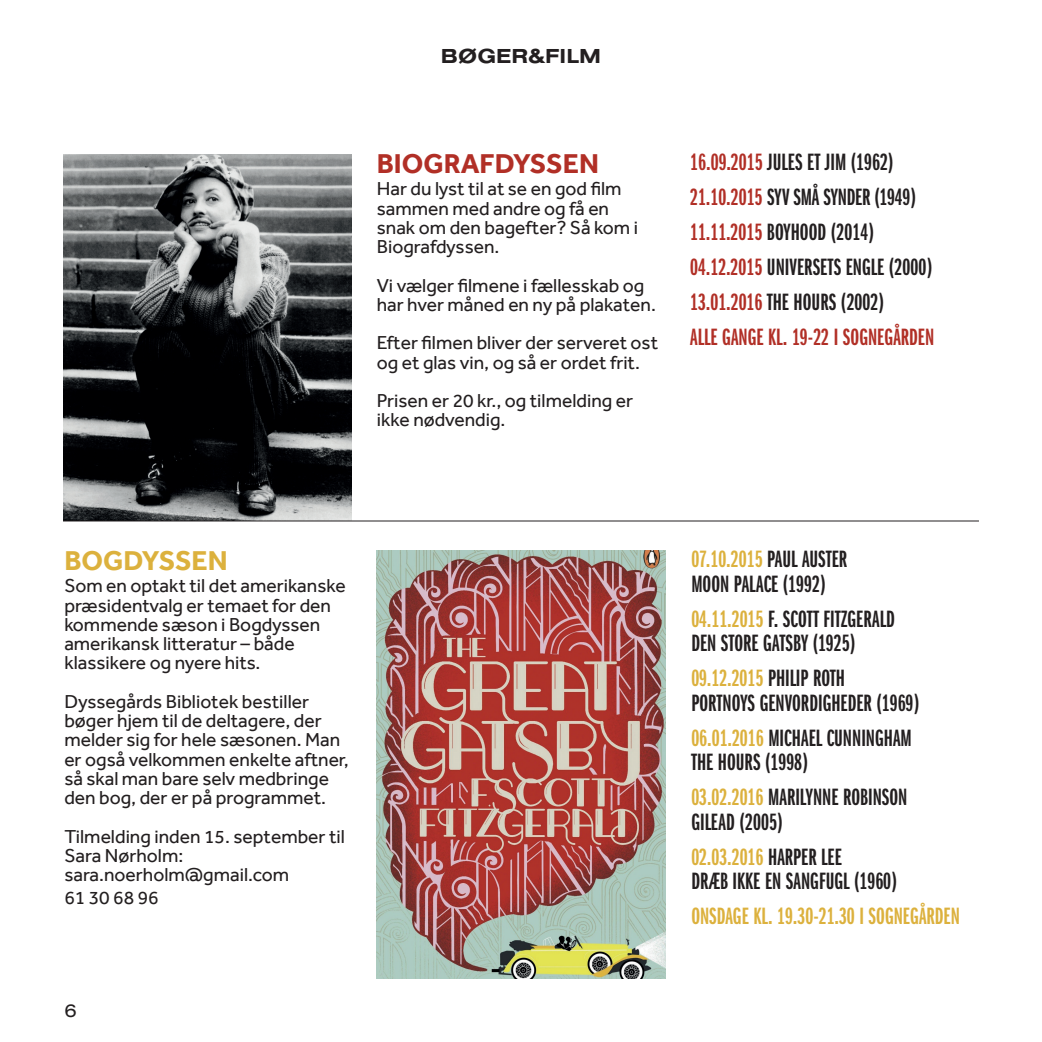
<style>
.page{position:relative;width:1042px;height:1042px;background:#fff}
.page>*{position:absolute;margin:0;border:0;box-sizing:border-box;transform-origin:0 0}
.t1{font:700 28px "Effra";color:#b12f26}
.t2{font:700 28px "Effra";color:#dcb13d}
.t3{font:24.5px/24.5px "Franklin Gothic URW Ext Com D Dem";color:#231f20}
.t4{font:24.5px "Franklin Gothic URW Ext Com D Dem";color:#dcb13d}
.t5{font:700 21px "Nimbus San Ext";color:#231f20}
.t6{font:19.25px/19.2px "Effra";color:#231f20}
.t7{font:19.25px "Nimbus San Ext";color:#231f20}
.s1{color:#b12f26}
.s2{color:#dcb13d}
</style>
<div class="page">
<img style="left:377px;top:551px;width:288px;height:427px">
<img style="left:63px;top:154px;width:289px;height:367px">
<hr style="left:63px;top:521px;width:916px;height:1px;background:#231f20">
<p class="t5" style="left:441px;top:44px;width:162px">BØGER&amp;FILM</p>
<h1 class="t1" style="left:377px;top:146px;width:224px">BIOGRAFDYSSEN</h1>
<p class="t6" style="left:377px;top:179px;width:263px">Har du lyst til at se en god film sammen med andre og få en snak om den bagefter? Så kom i<br>Biografdyssen.</p>
<p class="t6" style="left:377px;top:275px;width:281px">Vi vælger filmene i fællesskab og har hver måned en ny på plakaten.</p>
<p class="t6" style="left:377px;top:333px;width:283px">Efter filmen bliver der serveret ost og et glas vin, og så er ordet frit.</p>
<p class="t6" style="left:377px;top:391px;width:258px">Prisen er 20 kr., og tilmelding er ikke nødvendig.</p>
<p class="t3" style="left:690px;top:145px;width:245px;line-height:35px"><span class="s1">16.09.2015</span> JULES ET JIM (1962)<br><span class="s1">21.10.2015</span> SYV SMÅ SYNDER (1949)<br><span class="s1">11.11.2015</span> BOYHOOD (2014)<br><span class="s1">04.12.2015</span> UNIVERSETS ENGLE (2000)<br><span class="s1">13.01.2016</span> THE HOURS (2002)<br><span class="s1">ALLE GANGE KL. 19-22 I SOGNEGÅRDEN</span></p>
<h1 class="t2" style="left:64px;top:543px;width:165px">BOGDYSSEN</h1>
<p class="t6" style="left:64px;top:576px;width:283px">Som en optakt til det amerikanske præsidentvalg er temaet for den kommende sæson i Bogdyssen amerikansk litteratur – både klassikere og nyere hits.</p>
<p class="t6" style="left:64px;top:691px;width:286px">Dyssegårds Bibliotek bestiller bøger hjem til de deltagere, der melder sig for hele sæsonen. Man er også velkommen enkelte aftner, så skal man bare selv medbringe den bog, der er på programmet.</p>
<p class="t6" style="left:64px;top:826px;width:282px">Tilmelding inden 15. september til<br>Sara Nørholm: sara.noerholm@gmail.com</p>
<p class="t6" style="left:64px;top:888px;width:96px">61 30 68 96</p>
<p class="t7" style="left:64px;top:999px;width:14px">6</p>
<p class="t3" style="left:691px;top:547px;width:157px"><span class="s2">07.10.2015</span> PAUL AUSTER<br>MOON PALACE (1992)</p>
<p class="t3" style="left:691px;top:607px;width:205px"><span class="s2">04.11.2015</span> F. SCOTT FITZGERALD<br>DEN STORE GATSBY (1925)</p>
<p class="t3" style="left:691px;top:666px;width:230px"><span class="s2">09.12.2015</span> PHILIP ROTH<br>PORTNOYS GENVORDIGHEDER (1969)</p>
<p class="t3" style="left:691px;top:726px;width:222px"><span class="s2">06.01.2016</span> MICHAEL CUNNINGHAM<br>THE HOURS (1998)</p>
<p class="t3" style="left:691px;top:785px;width:218px"><span class="s2">03.02.2016</span> MARILYNNE ROBINSON<br>GILEAD (2005)</p>
<p class="t3" style="left:691px;top:845px;width:207px"><span class="s2">02.03.2016</span> HARPER LEE<br>DRÆB IKKE EN SANGFUGL (1960)</p>
<p class="t4" style="left:691px;top:903px;width:270px">ONSDAGE KL. 19.30-21.30 I SOGNEGÅRDEN</p>
</div>
